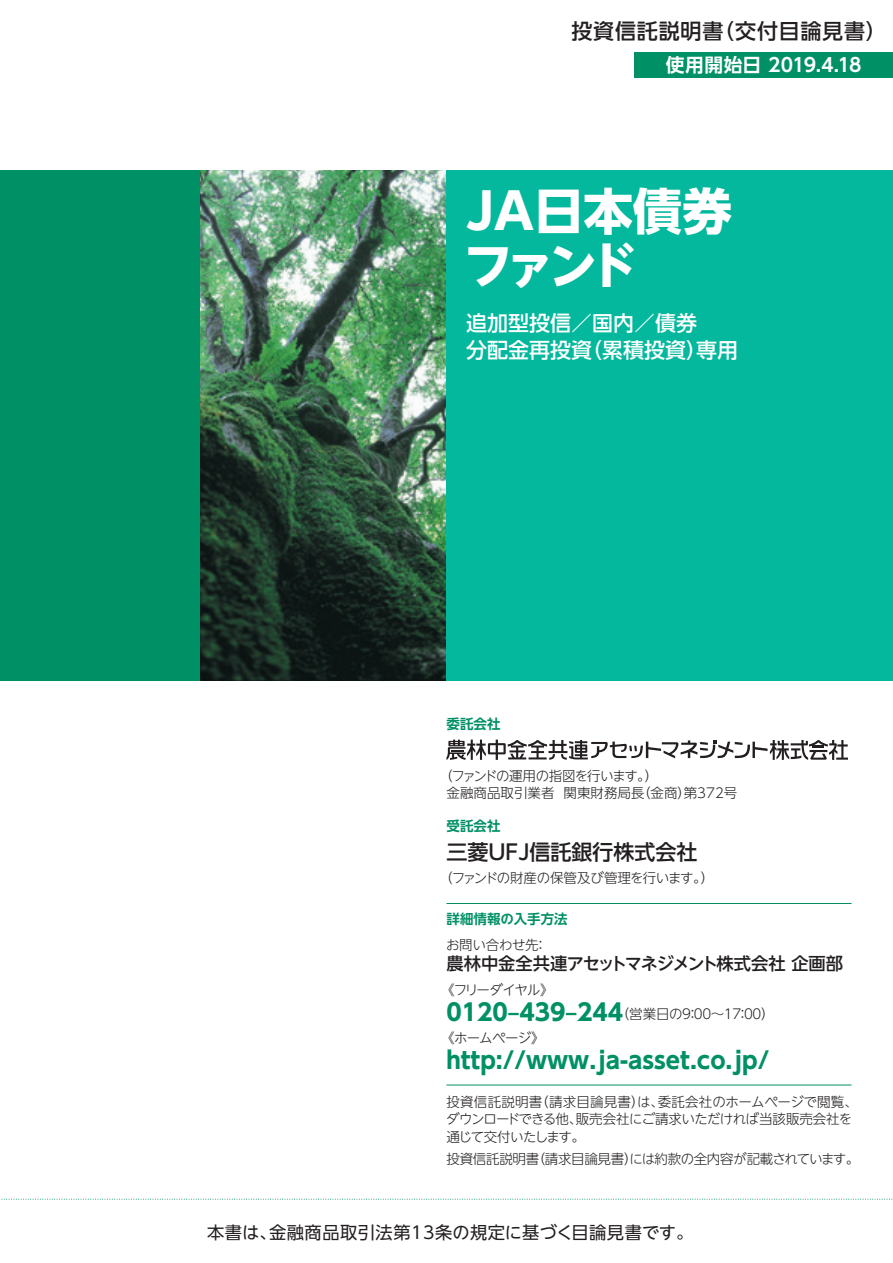
<style>
.page{position:relative;width:893px;height:1263px;background:#fff}
.page>*{position:absolute;margin:0;border:0;box-sizing:border-box;transform-origin:0 0}
.t1{font:700 49.5px/54px "UD Shin Go NT Pro";letter-spacing:-.005em;color:#fff}
.t2{font:700 23.25px "UD Shin Go NT Pro";color:#009065}
.t3{font:500 21px/27px "UD Shin Go NT Pro";color:#fff}
.t4{font:500 21px "UD Shin Go NT Pro";letter-spacing:.04em;color:#231f20}
.t5{font:500 21px "UD Shin Go NT Pro";color:#231f20}
.t6{font:700 18.75px "UD Shin Go NT Pro De";letter-spacing:.01em;color:#fff}
.t7{font:17.25px "UD Shin Go NT Pro";letter-spacing:.03em;color:#231f20}
.t8{font:500 17.25px "UD Shin Go NT Pro";letter-spacing:-.015em;color:#231f20}
.t9{font:300 13.5px/17.2px "UD Shin Go NT Pro";letter-spacing:-.025em;color:#231f20}
.t10{font:300 13.5px/17.2px "UD Shin Go NT Pro";color:#231f20}
.t11{font:300 13.5px "UD Shin Go NT Pro";letter-spacing:-.205em;color:#231f20}
.t12{font:700 13.5px "UD Shin Go NT Pro De";color:#009065}
.t13{font:300 13.5px "UD Shin Go NT Pro";letter-spacing:-.1em;color:#231f20}
.s1{font-weight:700;font-size:23.25px;color:#009065}
</style>
<div class="page">
<svg style="left:1px;top:1199px;width:892px;height:1px"></svg>
<svg style="left:446px;top:740px;width:402px;height:20px"></svg>
<hr style="left:446px;top:903px;width:405px;height:1px;background:#009065">
<hr style="left:446px;top:1085px;width:405px;height:1px;background:#009065">
<div style="left:634px;top:53px;width:259px;height:25px;background:#009065"></div>
<img style="left:200px;top:170px;width:246px;height:510px">
<div style="left:446px;top:170px;width:447px;height:510px;background:#03b89d"></div>
<div style="left:0;top:170px;width:200px;height:510px;background:#009065"></div>
<h3 class="t4" style="left:571px;top:14px;width:317px">投資信託説明書（交付目論見書）</h3>
<h3 class="t6" style="left:666px;top:50px;width:197px">使用開始日 2019.４.18</h3>
<h1 class="t1" style="left:463px;top:182px;width:270px">JA日本債券ファンド</h1>
<h3 class="t3" style="left:466px;top:308px;width:274px">追加型投信／国内／債券<br>分配金再投資（累積投資）専用</h3>
<p class="t12" style="left:446px;top:713px;width:55px">委託会社</p>
<p class="t10" style="left:446px;top:767px;width:292px;text-indent:-7px">（ファンドの運用の指図を行います。）<br>金融商品取引業者 関東財務局長（金商）第372号</p>
<p class="t12" style="left:446px;top:815px;width:55px">受託会社</p>
<h3 class="t5" style="left:446px;top:835px;width:253px">三菱UFJ信託銀行株式会社</h3>
<p class="t9" style="left:439px;top:869px;width:277px">（ファンドの財産の保管及び管理を行います。）</p>
<p class="t12" style="left:446px;top:908px;width:123px">詳細情報の入手方法</p>
<p class="t9" style="left:446px;top:936px;width:103px">お問い合わせ先：</p>
<p class="t8" style="left:446px;top:950px;width:398px">農林中金全共連アセットマネジメント株式会社 企画部</p>
<p class="t13" style="left:441px;top:979px;width:114px">《フリーダイヤル》</p>
<p class="t11" style="left:446px;top:1003px;width:330px"><span class="s1">0120–439–244</span>（営業日の９：００～１７：００）</p>
<p class="t9" style="left:441px;top:1029px;width:105px">《ホームページ》</p>
<h2 class="t2" style="left:446px;top:1041px;width:324px">http://www.ja-asset.co.jp/</h2>
<p class="t9" style="left:446px;top:1093px;width:413px">投資信託説明書（請求目論見書）は、委託会社のホームページで閲覧、ダウンロードできる他、販売会社にご請求いただければ当該販売会社を通じて交付いたします。</p>
<p class="t9" style="left:446px;top:1150px;width:414px">投資信託説明書（請求目論見書）には約款の全内容が記載されています。</p>
<p class="t7" style="left:207px;top:1219px;width:488px">本書は、金融商品取引法第13条の規定に基づく目論見書です。</p>
</div>
